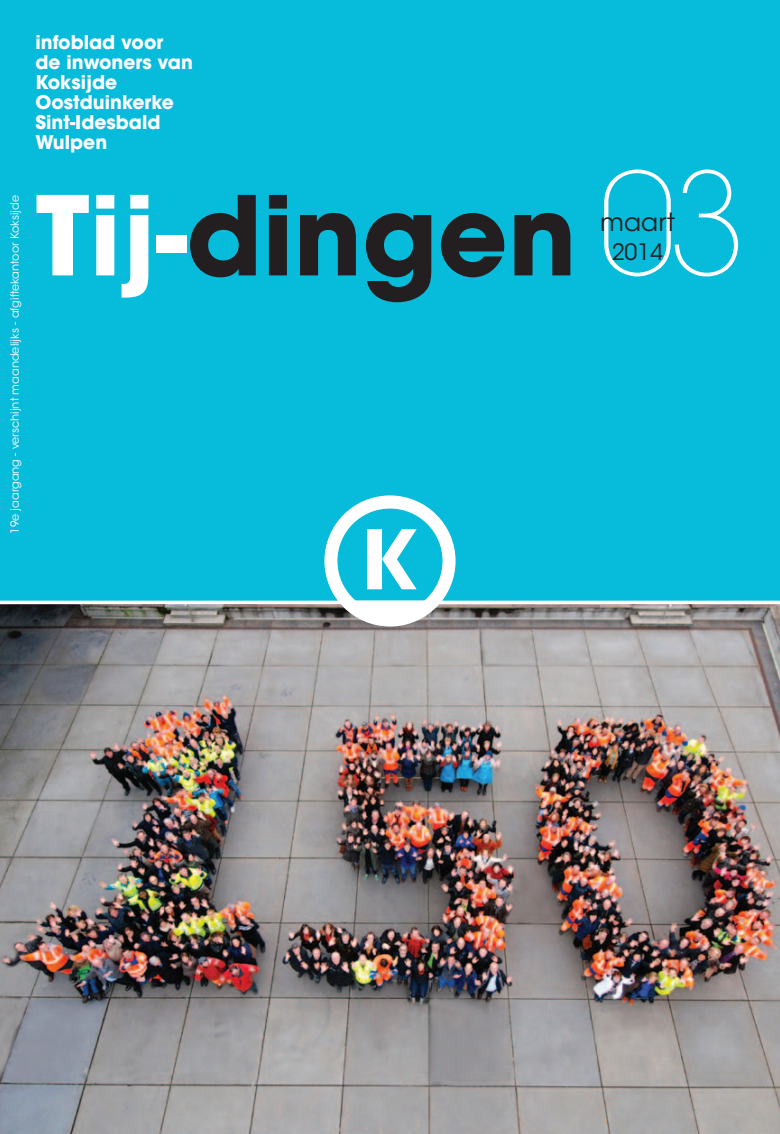
<style>
.page{position:relative;width:780px;height:1134px;background:#fff}
.page>*{position:absolute;margin:0;border:0;box-sizing:border-box;transform-origin:0 0}
.t1{font:200 139.75px "ITC Avant Garde Std";color:#fff}
.t2{font:700 108.75px "ITC Avant Garde Std";color:#231f20}
.t3{font:25px "ITC Avant Garde Std";color:#231f20}
.t4{font:22.5px "ITC Avant Garde Std";color:#231f20}
.t5{font:700 18.75px "ITC Avant Garde Std";color:#fff}
.t6{font:11.25px "ITC Avant Garde Std";color:#fff}
.s1{color:#fff}
</style>
<div class="page">
<img style="left:0;top:604px;width:780px;height:530px">
<div style="left:0;top:0;width:780px;height:602px;background:#07bbda"></div>
<hr style="left:0;top:601px;width:780px;height:3px;background:#fff">
<svg style="left:324px;top:495px;width:131px;height:131px"></svg>
<p class="t5" style="left:35px;top:30px;width:129px">infoblad voor</p>
<p class="t5" style="left:35px;top:50px;width:159px">de inwoners van</p>
<p class="t5" style="left:35px;top:70px;width:83px">Koksijde</p>
<p class="t5" style="left:35px;top:90px;width:140px">Oostduinkerke</p>
<p class="t5" style="left:35px;top:110px;width:127px">Sint-Idesbald</p>
<p class="t5" style="left:35px;top:130px;width:73px">Wulpen</p>
<p class="t6" style="left:8px;top:534px;width:340px;rotate:-90deg">19e jaargang - verschijnt maandelijks - afgiftekantoor Koksijde</p>
<p class="t2" style="left:35px;top:165px;width:542px"><span class="s1">Tij-</span>dingen</p>
<p class="t1" style="left:598px;top:142px;width:150px">03</p>
<p class="t3" style="left:600px;top:207px;width:76px">maart</p>
<p class="t4" style="left:611px;top:238px;width:53px">2014</p>
</div>
